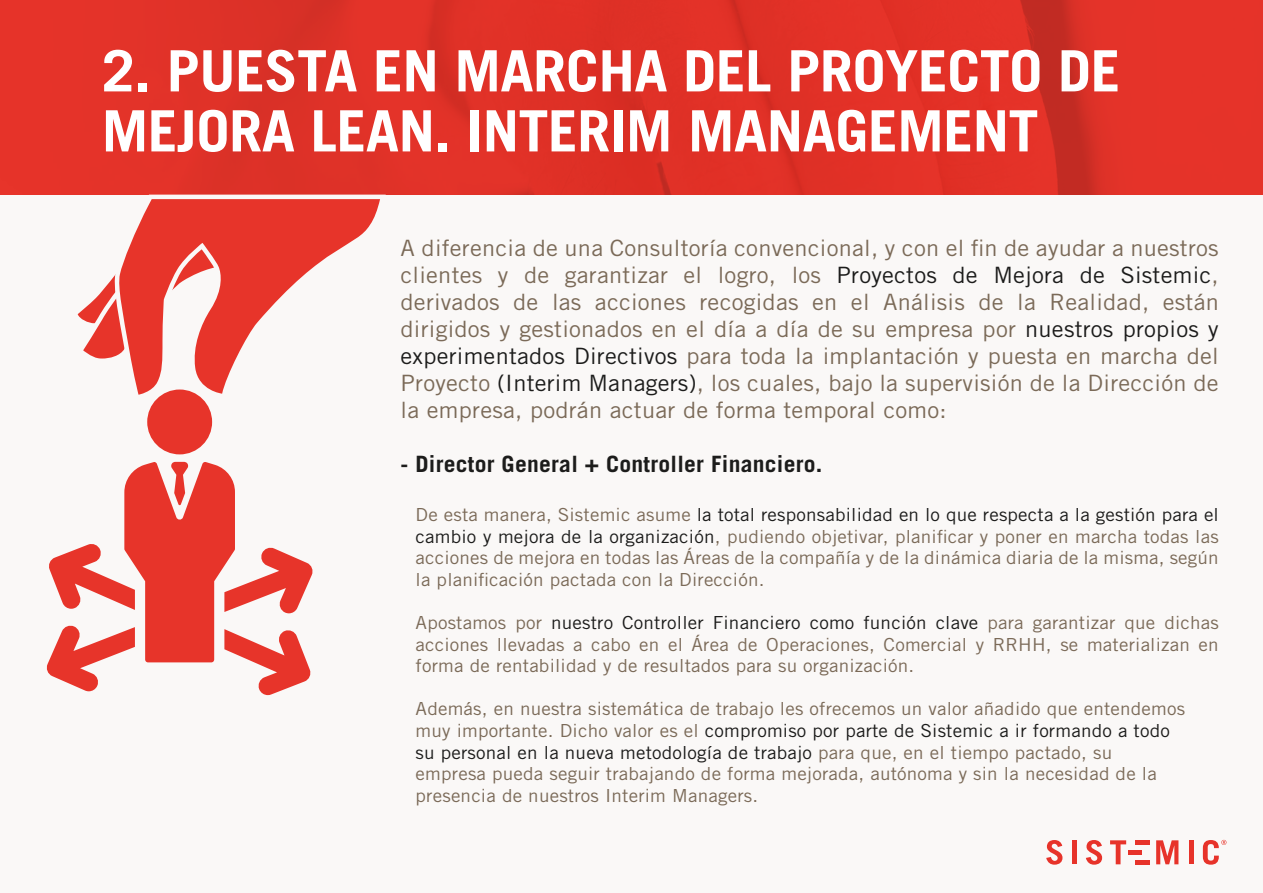
<style>
.page{position:relative;width:1263px;height:893px;background:#faf8f7}
.page>*{position:absolute;margin:0;border:0;box-sizing:border-box;transform-origin:0 0}
.t1{font:700 57px/60px "Trade Gothic LT Std";letter-spacing:-.01em;color:#fff;scale:1.05 1}
.t2{font:22.5px/27px "Trade Gothic LT Std";letter-spacing:.01em;color:#7b6a58;text-align:justify;scale:1.05 1}
.t3{font:700 22.5px "Trade Gothic LT Std";letter-spacing:.01em;color:#1c1c1b;scale:1.05 1}
.t4{font:18px/21.6px "Trade Gothic LT Std";letter-spacing:.01em;color:#7b6a58;text-align:justify;scale:1.05 1}
.s1{color:#1c1c1b}
</style>
<div class="page">
<img style="left:0;top:0;width:1263px;height:195px">
<svg style="left:1046px;top:840px;width:16px;height:25px"></svg>
<div style="left:1072px;top:840px;width:5px;height:24px;background:#e7332a"></div>
<svg style="left:1086px;top:840px;width:16px;height:25px"></svg>
<svg style="left:1110px;top:840px;width:16px;height:24px"></svg>
<svg style="left:1156px;top:840px;width:22px;height:24px"></svg>
<div style="left:1188px;top:840px;width:5px;height:24px;background:#e7332a"></div>
<hr style="left:1135px;top:840px;width:15px;height:4px;background:#e7332a">
<hr style="left:1135px;top:860px;width:15px;height:4px;background:#e7332a">
<hr style="left:1129px;top:850px;width:13px;height:4px;background:#e7332a">
<svg style="left:1203px;top:840px;width:23px;height:25px"></svg>
<svg style="left:77px;top:278px;width:36px;height:81px"></svg>
<svg style="left:113px;top:199px;width:267px;height:201px"></svg>
<div style="left:147px;top:389px;width:65px;height:65px;background:#e7342a;border-radius:50%"></div>
<svg style="left:46px;top:462px;width:267px;height:233px"></svg>
<h1 class="t1" style="left:102px;top:40px;width:972px">2. PUESTA EN MARCHA DEL PROYECTO DE<br>MEJORA LEAN. INTERIM MANAGEMENT</h1>
<p class="t2" style="left:401px;top:234px;width:781px">A diferencia de una Consultoría convencional, y con el fin de ayudar a nuestros clientes y de garantizar el logro, los <span class="s1">Proyectos de Mejora de Sistemic</span>, derivados de las acciones recogidas en el Análisis de la Realidad, están dirigidos y gestionados en el día a día de su empresa por <span class="s1">nuestros propios y experimentados Directivos</span> para toda la implantación y puesta en marcha del Proyecto <span class="s1">(Interim Managers)</span>, los cuales, bajo la supervisión de la Dirección de la empresa, podrán actuar de forma temporal como:</p>
<p class="t3" style="left:401px;top:450px;width:403px">- Director General + Controller Financiero.</p>
<p class="t4" style="left:416px;top:503px;width:766px">De esta manera, Sistemic asume <span class="s1">la total responsabilidad en lo que respecta a la gestión para el cambio y mejora de la organización</span>, pudiendo objetivar, planificar y poner en marcha todas las acciones de mejora en todas las Áreas de la compañía y de la dinámica diaria de la misma, según la planificación pactada con la Dirección.</p>
<p class="t4" style="left:416px;top:611px;width:766px">Apostamos por <span class="s1">nuestro Controller Financiero como función clave</span> para garantizar que dichas acciones llevadas a cabo en el Área de Operaciones, Comercial y RRHH, se materializan en forma de rentabilidad y de resultados para su organización.</p>
<p class="t4" style="left:416px;top:698px;width:734px;text-align:left">Además, en nuestra sistemática de trabajo les ofrecemos un valor añadido que entendemos muy importante. Dicho valor es el <span class="s1">compromiso por parte de Sistemic a ir formando a todo su personal en la nueva metodología de trabajo</span> para que, en el tiempo pactado, su empresa pueda seguir trabajando de forma mejorada, autónoma y sin la necesidad de la presencia de nuestros Interim Managers.</p>
</div>
